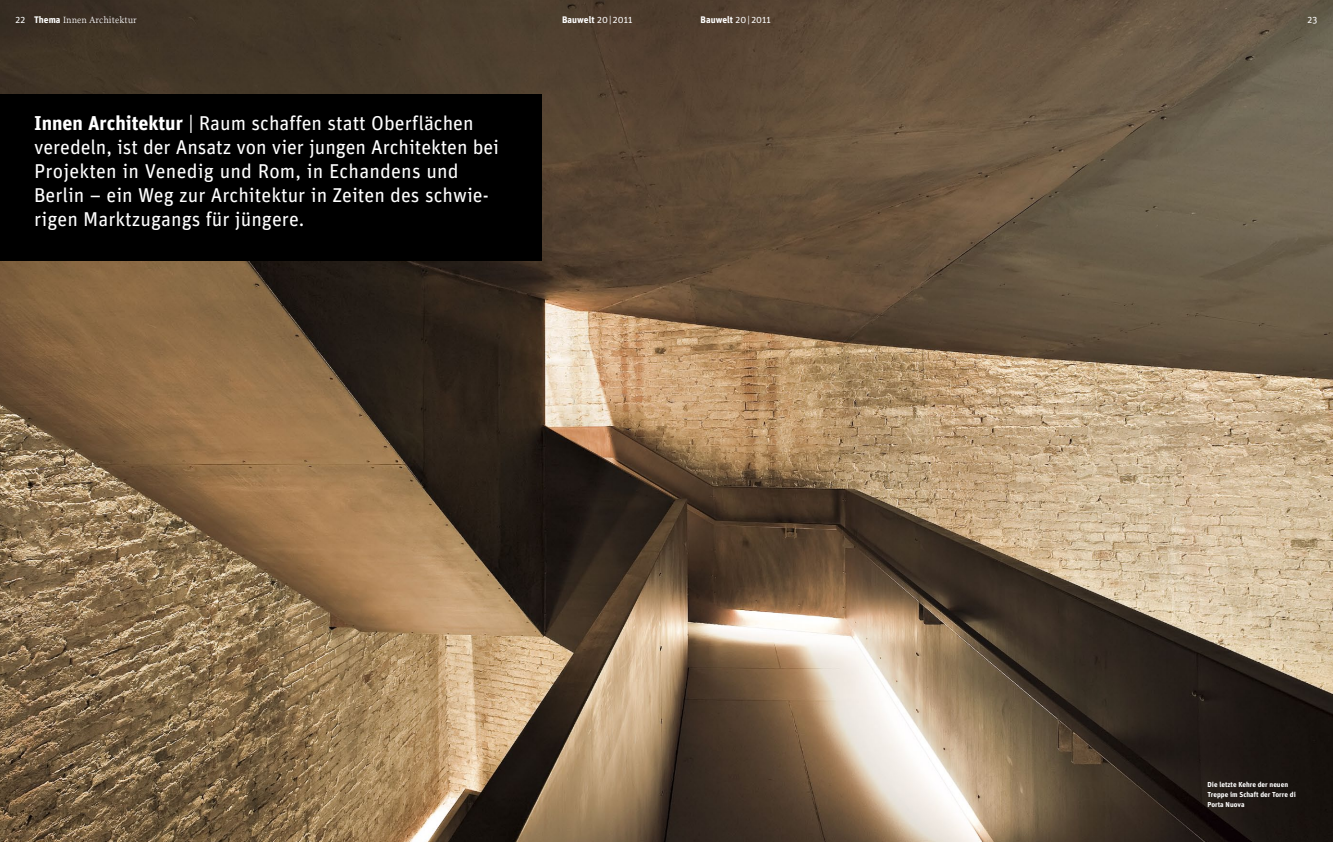
<style>
.page{position:relative;width:1333px;height:842px;background:#fff}
.page>*{position:absolute;margin:0;border:0;box-sizing:border-box;transform-origin:0 0}
.S_Einleitung_Thema{font:20px/24px "Unit Pro";color:#fff}
.A_Kopf_BW{font:700 9.5px "Unit Pro";letter-spacing:.005em;color:#fff}
.A_Kopfzeile{font:9.5px "Proforma";letter-spacing:.005em;color:#fff}
.A_Pagina{font:9.5px "Unit Pro";color:#fff}
.A_Bildunterschrift{font:700 7.2px/9.9px "Unit Pro";color:#fff}
.s1{font-family:"Unit Pro";font-weight:700}
.s2{font-weight:400}
.s3{font-weight:700}
</style>
<div class="page">
<img style="left:0;top:0;width:1332px;height:842px">
<div style="left:0;top:95px;width:541px;height:166px;background:#000"></div>
<p class="A_Pagina" style="left:16px;top:13px;width:11px">22</p>
<p class="A_Kopfzeile" style="left:34px;top:14px;width:104px"><span class="s1">Thema</span> Innen Architektur</p>
<p class="A_Kopf_BW" style="left:562px;top:13px;width:72px">Bauwelt <span class="s2">20| 2011</span></p>
<p class="A_Kopf_BW" style="left:700px;top:13px;width:72px">Bauwelt <span class="s2">20| 2011</span></p>
<p class="A_Pagina" style="left:1307px;top:13px;width:11px">23</p>
<p class="S_Einleitung_Thema" style="left:34px;top:111px;width:466px"><span class="s3">Innen Architektur</span> | Raum schaffen statt Oberflächen veredeln, ist der Ansatz von vier jungen Architekten bei Projekten in Venedig und Rom, in Echandens und Berlin – ein Weg zur Architektur in Zeiten des schwie&shy;rigen Marktzugangs für jüngere.</p>
<p class="A_Bildunterschrift" style="left:1207px;top:779px;width:90px">Die letzte Kehre der neuen<br>Treppe im Schaft der Torre di<br>Porta Nuova</p>
</div>
